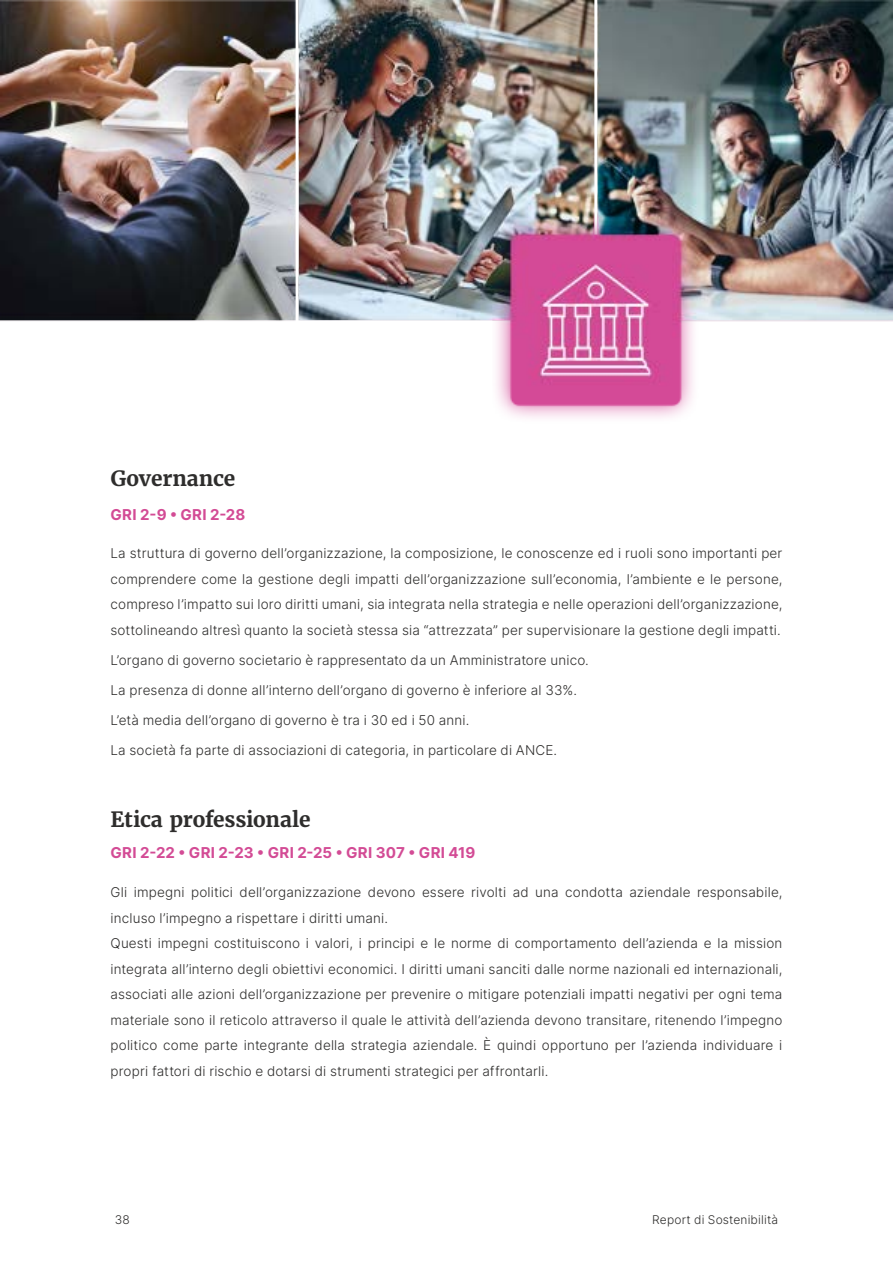
<style>
.page{position:relative;width:893px;height:1263px;background:#fff}
.page>*{position:absolute;margin:0;border:0;box-sizing:border-box;transform-origin:0 0}
.t1{font:700 21px "Merriweather";letter-spacing:-.01em;color:#2e2d2c}
.t2{font:700 15px "Inter";letter-spacing:.02em;color:#d34b95}
.t3{font:300 13.5px/25.5px "Inter";letter-spacing:.01em;color:#2e2d2c;text-align:justify}
.t4{font:300 12px "Inter";letter-spacing:.015em;color:#2e2d2c}
</style>
<div class="page">
<img style="left:0;top:0;width:893px;height:418px">
<h1 class="t1" style="left:111px;top:465px;width:126px">Governance</h1>
<p class="t2" style="left:111px;top:504px;width:136px">GRI 2-9 • GRI 2-28</p>
<p class="t3" style="left:111px;top:540px;width:673px">La struttura di governo dell’organizzazione, la composizione, le conoscenze ed i ruoli sono importanti per comprendere come la gestione degli impatti dell’organizzazione sull’economia, l’ambiente e le persone, compreso l’impatto sui loro diritti umani, sia integrata nella strategia e nelle operazioni dell’organizzazione, sottolineando altresì quanto la società stessa sia “attrezzata” per supervisionare la gestione degli impatti.</p>
<p class="t3" style="left:111px;top:647px;width:480px">L’organo di governo societario è rappresentato da un Amministratore unico.</p>
<p class="t3" style="left:111px;top:677px;width:468px">La presenza di donne all’interno dell’organo di governo è inferiore al 33%.</p>
<p class="t3" style="left:111px;top:707px;width:360px">L’età media dell’organo di governo è tra i 30 ed i 50 anni.</p>
<p class="t3" style="left:111px;top:737px;width:448px">La società fa parte di associazioni di categoria, in particolare di ANCE.</p>
<h1 class="t1" style="left:111px;top:806px;width:202px">Etica professionale</h1>
<p class="t2" style="left:111px;top:842px;width:366px">GRI 2-22 • GRI 2-23 • GRI 2-25 • GRI 307 • GRI 419</p>
<p class="t3" style="left:111px;top:879px;width:673px;text-align:left">Gli impegni politici dell’organizzazione devono essere rivolti ad una condotta aziendale responsabile, incluso l’impegno a rispettare i diritti umani.<br>Questi impegni costituiscono i valori, i principi e le norme di comportamento dell’azienda e la mission integrata all’interno degli obiettivi economici. I diritti umani sanciti dalle norme nazionali ed internazionali, associati alle azioni dell’organizzazione per prevenire o mitigare potenziali impatti negativi per ogni tema materiale sono il reticolo attraverso il quale le attività dell’azienda devono transitare, ritenendo l’impegno politico come parte integrante della strategia aziendale. È quindi opportuno per l’azienda individuare i propri fattori di rischio e dotarsi di strumenti strategici per affrontarli.</p>
<p class="t4" style="left:115px;top:1211px;width:17px">38</p>
<p class="t4" style="left:652px;top:1211px;width:128px">Report di Sostenibilità</p>
</div>
